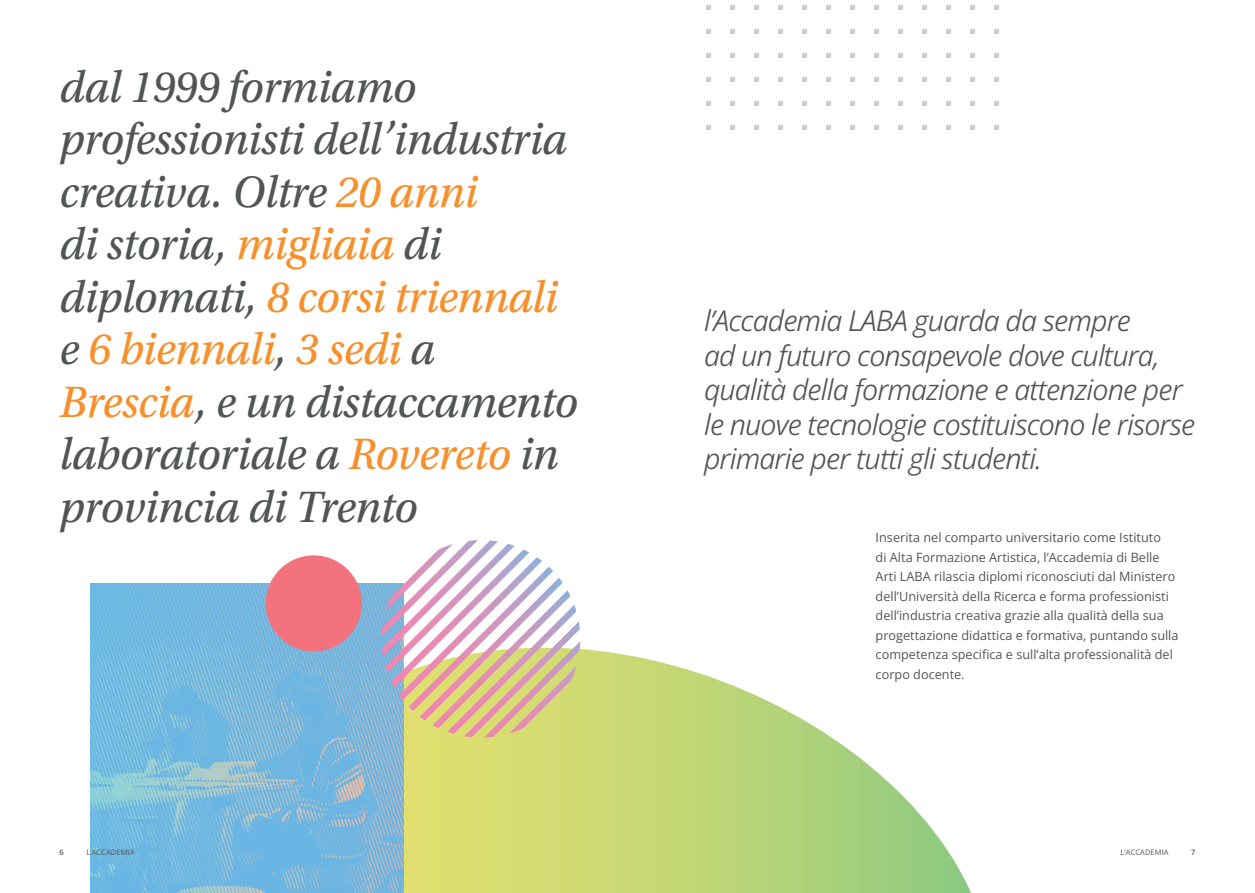
<style>
.page{position:relative;width:1255px;height:893px;background:#fff}
.page>*{position:absolute;margin:0;border:0;box-sizing:border-box;transform-origin:0 0}
.t1{font:46.5px/52.5px "Utopia Std Capt It";letter-spacing:-.01em;color:#525556;scale:.96 1}
.t2{font:italic 28.5px/34.5px "Open Sans";letter-spacing:-.03em;color:#525556}
.t3{font:12.75px/19.5px "Open Sans";color:#525556}
.t4{font:7.5px "Open Sans";letter-spacing:.01em;color:#525556}
.s1{color:#f6902c}
</style>
<div class="page">
<svg style="left:706px;top:53px;width:4px;height:5px"></svg>
<svg style="left:802px;top:53px;width:4px;height:5px"></svg>
<svg style="left:898px;top:53px;width:4px;height:5px"></svg>
<svg style="left:754px;top:53px;width:4px;height:5px"></svg>
<svg style="left:850px;top:53px;width:4px;height:5px"></svg>
<svg style="left:946px;top:53px;width:4px;height:5px"></svg>
<svg style="left:730px;top:53px;width:4px;height:5px"></svg>
<svg style="left:826px;top:53px;width:4px;height:5px"></svg>
<svg style="left:922px;top:53px;width:4px;height:5px"></svg>
<svg style="left:778px;top:53px;width:4px;height:5px"></svg>
<svg style="left:874px;top:53px;width:4px;height:5px"></svg>
<svg style="left:970px;top:53px;width:4px;height:5px"></svg>
<svg style="left:994px;top:53px;width:4px;height:5px"></svg>
<svg style="left:706px;top:5px;width:4px;height:5px"></svg>
<svg style="left:802px;top:5px;width:4px;height:5px"></svg>
<svg style="left:898px;top:5px;width:4px;height:5px"></svg>
<svg style="left:754px;top:5px;width:4px;height:5px"></svg>
<svg style="left:850px;top:5px;width:4px;height:5px"></svg>
<svg style="left:946px;top:5px;width:4px;height:5px"></svg>
<svg style="left:730px;top:5px;width:4px;height:5px"></svg>
<svg style="left:826px;top:5px;width:4px;height:5px"></svg>
<svg style="left:922px;top:5px;width:4px;height:5px"></svg>
<svg style="left:778px;top:5px;width:4px;height:5px"></svg>
<svg style="left:874px;top:5px;width:4px;height:5px"></svg>
<svg style="left:970px;top:5px;width:4px;height:5px"></svg>
<svg style="left:994px;top:5px;width:4px;height:5px"></svg>
<svg style="left:706px;top:101px;width:4px;height:5px"></svg>
<svg style="left:802px;top:101px;width:4px;height:5px"></svg>
<svg style="left:898px;top:101px;width:4px;height:5px"></svg>
<svg style="left:754px;top:101px;width:4px;height:5px"></svg>
<svg style="left:850px;top:101px;width:4px;height:5px"></svg>
<svg style="left:946px;top:101px;width:4px;height:5px"></svg>
<svg style="left:730px;top:101px;width:4px;height:5px"></svg>
<svg style="left:826px;top:101px;width:4px;height:5px"></svg>
<svg style="left:922px;top:101px;width:4px;height:5px"></svg>
<svg style="left:778px;top:101px;width:4px;height:5px"></svg>
<svg style="left:874px;top:101px;width:4px;height:5px"></svg>
<svg style="left:970px;top:101px;width:4px;height:5px"></svg>
<svg style="left:994px;top:101px;width:4px;height:5px"></svg>
<svg style="left:706px;top:77px;width:4px;height:5px"></svg>
<svg style="left:802px;top:77px;width:4px;height:5px"></svg>
<svg style="left:898px;top:77px;width:4px;height:5px"></svg>
<svg style="left:754px;top:77px;width:4px;height:5px"></svg>
<svg style="left:850px;top:77px;width:4px;height:5px"></svg>
<svg style="left:946px;top:77px;width:4px;height:5px"></svg>
<svg style="left:730px;top:77px;width:4px;height:5px"></svg>
<svg style="left:826px;top:77px;width:4px;height:5px"></svg>
<svg style="left:922px;top:77px;width:4px;height:5px"></svg>
<svg style="left:778px;top:77px;width:4px;height:5px"></svg>
<svg style="left:874px;top:77px;width:4px;height:5px"></svg>
<svg style="left:970px;top:77px;width:4px;height:5px"></svg>
<svg style="left:994px;top:77px;width:4px;height:5px"></svg>
<svg style="left:706px;top:29px;width:4px;height:5px"></svg>
<svg style="left:802px;top:29px;width:4px;height:5px"></svg>
<svg style="left:898px;top:29px;width:4px;height:5px"></svg>
<svg style="left:754px;top:29px;width:4px;height:5px"></svg>
<svg style="left:850px;top:29px;width:4px;height:5px"></svg>
<svg style="left:946px;top:29px;width:4px;height:5px"></svg>
<svg style="left:730px;top:29px;width:4px;height:5px"></svg>
<svg style="left:826px;top:29px;width:4px;height:5px"></svg>
<svg style="left:922px;top:29px;width:4px;height:5px"></svg>
<svg style="left:778px;top:29px;width:4px;height:5px"></svg>
<svg style="left:874px;top:29px;width:4px;height:5px"></svg>
<svg style="left:970px;top:29px;width:4px;height:5px"></svg>
<svg style="left:994px;top:29px;width:4px;height:5px"></svg>
<svg style="left:706px;top:125px;width:4px;height:5px"></svg>
<svg style="left:802px;top:125px;width:4px;height:5px"></svg>
<svg style="left:898px;top:125px;width:4px;height:5px"></svg>
<svg style="left:754px;top:125px;width:4px;height:5px"></svg>
<svg style="left:850px;top:125px;width:4px;height:5px"></svg>
<svg style="left:946px;top:125px;width:4px;height:5px"></svg>
<svg style="left:730px;top:125px;width:4px;height:5px"></svg>
<svg style="left:826px;top:125px;width:4px;height:5px"></svg>
<svg style="left:922px;top:125px;width:4px;height:5px"></svg>
<svg style="left:778px;top:125px;width:4px;height:5px"></svg>
<svg style="left:874px;top:125px;width:4px;height:5px"></svg>
<svg style="left:970px;top:125px;width:4px;height:5px"></svg>
<svg style="left:994px;top:125px;width:4px;height:5px"></svg>
<svg style="left:403px;top:649px;width:568px;height:244px"></svg>
<img style="left:91px;top:584px;width:312px;height:309px">
<svg style="left:381px;top:540px;width:199px;height:198px"></svg>
<div style="left:266px;top:555px;width:96px;height:96px;background:#f2737e;border-radius:50%"></div>
<p class="t1" style="left:60px;top:61px;width:541px">dal 1999 formiamo professionisti dell’industria creativa. Oltre <span class="s1">20 anni<br></span>di storia, <span class="s1">migliaia</span> di diplomati, <span class="s1">8 corsi triennali </span>e <span class="s1">6 biennali</span>, <span class="s1">3 sedi</span> a<br><span class="s1">Brescia</span>, e un distaccamento laboratoriale a <span class="s1">Rovereto</span> in provincia di Trento</p>
<p class="t2" style="left:704px;top:303px;width:493px">l’Accademia LABA guarda da sempre<br>ad un futuro consapevole dove cultura, qualità della formazione e attenzione per le nuove tecnologie costituiscono le risorse primarie per tutti gli studenti.</p>
<p class="t3" style="left:875px;top:527px;width:304px">Inserita nel comparto universitario come Istituto<br>di Alta Formazione Artistica, l’Accademia di Belle Arti LABA rilascia diplomi riconosciuti dal Ministero dell’Università della Ricerca e forma professionisti dell’industria creativa grazie alla qualità della sua progettazione didattica e formativa, puntando sulla competenza specifica e sull’alta professionalità del corpo docente.</p>
<p class="t4" style="left:60px;top:847px;width:6px">6</p>
<p class="t4" style="left:86px;top:847px;width:50px">L’ACCADEMIA</p>
<p class="t4" style="left:1120px;top:847px;width:50px">L’ACCADEMIA</p>
<p class="t4" style="left:1191px;top:847px;width:6px">7</p>
</div>
